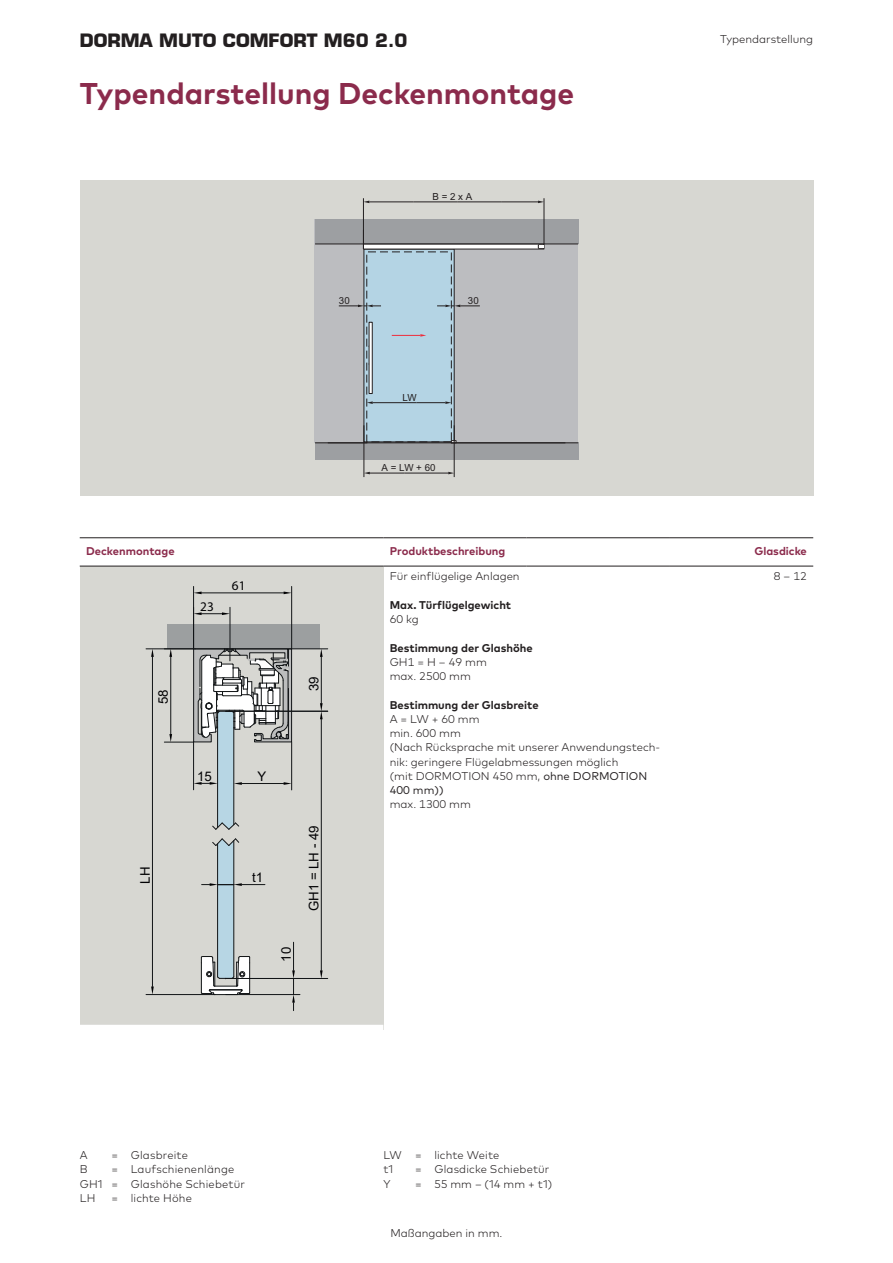
<style>
.page{position:relative;width:893px;height:1263px;background:#fff}
.page>*{position:absolute;margin:0;border:0;box-sizing:border-box;transform-origin:0 0}
.t1{font:700 30px "Mark Pro";color:#8b2b4c}
.t2{font:700 18px "Eurostile LT Std";color:#231f20}
.t3{font:13.2px "Arial";color:#010103}
.t4{font:13.2px "Myriad Pro";color:#010103}
.t5{font:300 11.25px/14.2px "Mark Pro";color:#231f20}
.t6{font:700 11.25px "Mark Pro";color:#231f20}
.t7{font:700 11.25px "Mark Pro";color:#8b2b4c}
.t8{font:9.75px "Arial";letter-spacing:.01em;color:#231f20}
.s1{font-weight:400}
</style>
<div class="page">
<div style="left:80px;top:180px;width:733px;height:315px;background:#d7d7d2"></div>
<div style="left:315px;top:219px;width:263px;height:224px;background:#bcbdc0"></div>
<div style="left:315px;top:219px;width:263px;height:25px;background:#9d9fa2"></div>
<hr style="left:315px;top:244px;width:263px;height:1px;background:#231f20">
<div style="left:315px;top:443px;width:263px;height:17px;background:#9d9fa2"></div>
<hr style="left:315px;top:443px;width:263px;height:1px;background:#231f20">
<hr style="left:363px;top:198px;width:1px;height:46px;background:#231f20">
<hr style="left:454px;top:425px;width:1px;height:52px;background:#231f20">
<hr style="left:364px;top:425px;width:1px;height:52px;background:#231f20">
<hr style="left:544px;top:198px;width:1px;height:46px;background:#231f20">
<svg style="left:364px;top:201px;width:180px;height:2px"></svg>
<svg style="left:364px;top:472px;width:90px;height:2px"></svg>
<svg style="left:339px;top:230px;width:206px;height:213px"></svg>
<div style="left:80px;top:566px;width:303px;height:463px;background:#d7d7d2"></div>
<hr style="left:80px;top:537px;width:303px;height:1px;background:#231f20">
<hr style="left:383px;top:537px;width:144px;height:1px;background:#231f20">
<hr style="left:527px;top:537px;width:143px;height:1px;background:#231f20">
<hr style="left:670px;top:537px;width:143px;height:1px;background:#231f20">
<hr style="left:80px;top:566px;width:303px;height:1px;background:#231f20">
<hr style="left:383px;top:566px;width:144px;height:1px;background:#231f20">
<hr style="left:527px;top:566px;width:143px;height:1px;background:#231f20">
<hr style="left:670px;top:566px;width:143px;height:1px;background:#231f20">
<div style="left:80px;top:1025px;width:303px;height:9px;background:#fff"></div>
<div style="left:168px;top:624px;width:152px;height:25px;background:#9c9fa0"></div>
<hr style="left:146px;top:648px;width:49px;height:1px;background:#111416">
<hr style="left:146px;top:994px;width:69px;height:1px;background:#111416">
<hr style="left:152px;top:657px;width:1px;height:329px;background:#111416">
<svg style="left:151px;top:649px;width:3px;height:8px"></svg>
<svg style="left:151px;top:986px;width:3px;height:8px"></svg>
<hr style="left:193px;top:586px;width:1px;height:63px;background:#111416">
<hr style="left:291px;top:586px;width:1px;height:63px;background:#111416">
<hr style="left:202px;top:593px;width:82px;height:1px;background:#111416">
<svg style="left:194px;top:591px;width:8px;height:3px"></svg>
<svg style="left:284px;top:591px;width:8px;height:3px"></svg>
<hr style="left:230px;top:607px;width:1px;height:43px;background:#111416">
<svg style="left:194px;top:612px;width:36px;height:3px"></svg>
<hr style="left:226px;top:994px;width:74px;height:1px;background:#111416">
<svg style="left:292px;top:942px;width:3px;height:69px"></svg>
<hr style="left:235px;top:978px;width:93px;height:1px;background:#111416">
<hr style="left:321px;top:719px;width:1px;height:251px;background:#111416">
<svg style="left:320px;top:970px;width:3px;height:8px"></svg>
<hr style="left:195px;top:648px;width:133px;height:1px;background:#111416">
<hr style="left:226px;top:711px;width:102px;height:1px;background:#111416">
<hr style="left:321px;top:657px;width:1px;height:46px;background:#111416">
<svg style="left:320px;top:649px;width:3px;height:8px"></svg>
<svg style="left:320px;top:703px;width:3px;height:16px"></svg>
<svg style="left:193px;top:648px;width:99px;height:182px"></svg>
<svg style="left:201px;top:838px;width:64px;height:157px"></svg>
<hr style="left:164px;top:742px;width:30px;height:1px;background:#111416">
<hr style="left:170px;top:657px;width:1px;height:77px;background:#111416">
<svg style="left:169px;top:649px;width:3px;height:8px"></svg>
<svg style="left:169px;top:734px;width:3px;height:8px"></svg>
<h2 class="t2" style="left:80px;top:29px;width:329px">DORMA MUTO COMFORT M60 2.0</h2>
<h1 class="t1" style="left:80px;top:70px;width:496px">Typendarstellung Deckenmontage</h1>
<p class="t8" style="left:432px;top:190px;width:41px">B = 2 x A</p>
<p class="t8" style="left:339px;top:294px;width:12px">30</p>
<p class="t8" style="left:468px;top:294px;width:12px">30</p>
<p class="t8" style="left:402px;top:391px;width:16px">LW</p>
<p class="t8" style="left:382px;top:461px;width:56px">A = LW + 60</p>
<p class="t5" style="left:720px;top:31px;width:95px">Typendarstellung</p>
<p class="t7" style="left:86px;top:543px;width:90px">Deckenmontage</p>
<p class="t7" style="left:390px;top:543px;width:117px">Produktbeschreibung</p>
<p class="t7" style="left:754px;top:543px;width:54px">Glasdicke</p>
<p class="t3" style="left:154px;top:704px;width:16px;rotate:-90deg">58</p>
<p class="t3" style="left:136px;top:884px;width:18px;rotate:-90deg">LH</p>
<p class="t4" style="left:200px;top:598px;width:15px">23</p>
<p class="t4" style="left:232px;top:578px;width:15px">61</p>
<p class="t3" style="left:305px;top:691px;width:16px;rotate:-90deg">39</p>
<p class="t3" style="left:197px;top:767px;width:16px">15</p>
<p class="t3" style="left:257px;top:767px;width:10px">Y</p>
<p class="t3" style="left:252px;top:868px;width:13px">t1</p>
<p class="t3" style="left:277px;top:961px;width:16px;rotate:-90deg">10</p>
<p class="t3" style="left:305px;top:911px;width:87px;rotate:-90deg">GH1 = LH - 49</p>
<p class="t5" style="left:390px;top:568px;width:131px">Für einflügelige Anlagen</p>
<p class="t6" style="left:390px;top:596px;width:123px">Max. Türflügelgewicht</p>
<p class="t5" style="left:390px;top:611px;width:31px">60 kg</p>
<p class="t6" style="left:390px;top:639px;width:145px">Bestimmung der Glashöhe</p>
<p class="t5" style="left:390px;top:654px;width:99px">GH1 = H – 49 mm max. 2500 mm</p>
<p class="t6" style="left:390px;top:696px;width:150px">Bestimmung der Glasbreite</p>
<p class="t5" style="left:390px;top:711px;width:272px">A = LW + 60 mm<br>min. 600 mm<br>(Nach Rücksprache mit unserer Anwendungstech&shy;nik: geringere Flügelabmessungen möglich<br>(mit DORMOTION 450 mm, <span class="s1">ohne DORMOTION<br>400 mm))</span></p>
<p class="t5" style="left:390px;top:796px;width:83px">max. 1300 mm</p>
<p class="t5" style="left:80px;top:1147px;width:9px">A</p>
<p class="t5" style="left:112px;top:1147px;width:78px">= Glasbreite</p>
<p class="t5" style="left:80px;top:1161px;width:9px">B</p>
<p class="t5" style="left:80px;top:1161px;width:167px;text-indent:32px">= Laufschienenlänge<br>GH1 = Glashöhe Schiebetür<br>LH</p>
<p class="t5" style="left:112px;top:1190px;width:82px">= lichte Höhe</p>
<p class="t5" style="left:383px;top:1147px;width:118px">LW = lichte Weite t1</p>
<p class="t5" style="left:415px;top:1161px;width:136px">= Glasdicke Schiebetür</p>
<p class="t5" style="left:383px;top:1175px;width:9px">Y</p>
<p class="t5" style="left:415px;top:1175px;width:139px">= 55 mm – (14 mm + t1)</p>
<p class="t5" style="left:390px;top:1225px;width:114px">Maßangaben in mm.</p>
<p class="t5" style="left:774px;top:568px;width:34px">8 – 12</p>
</div>
